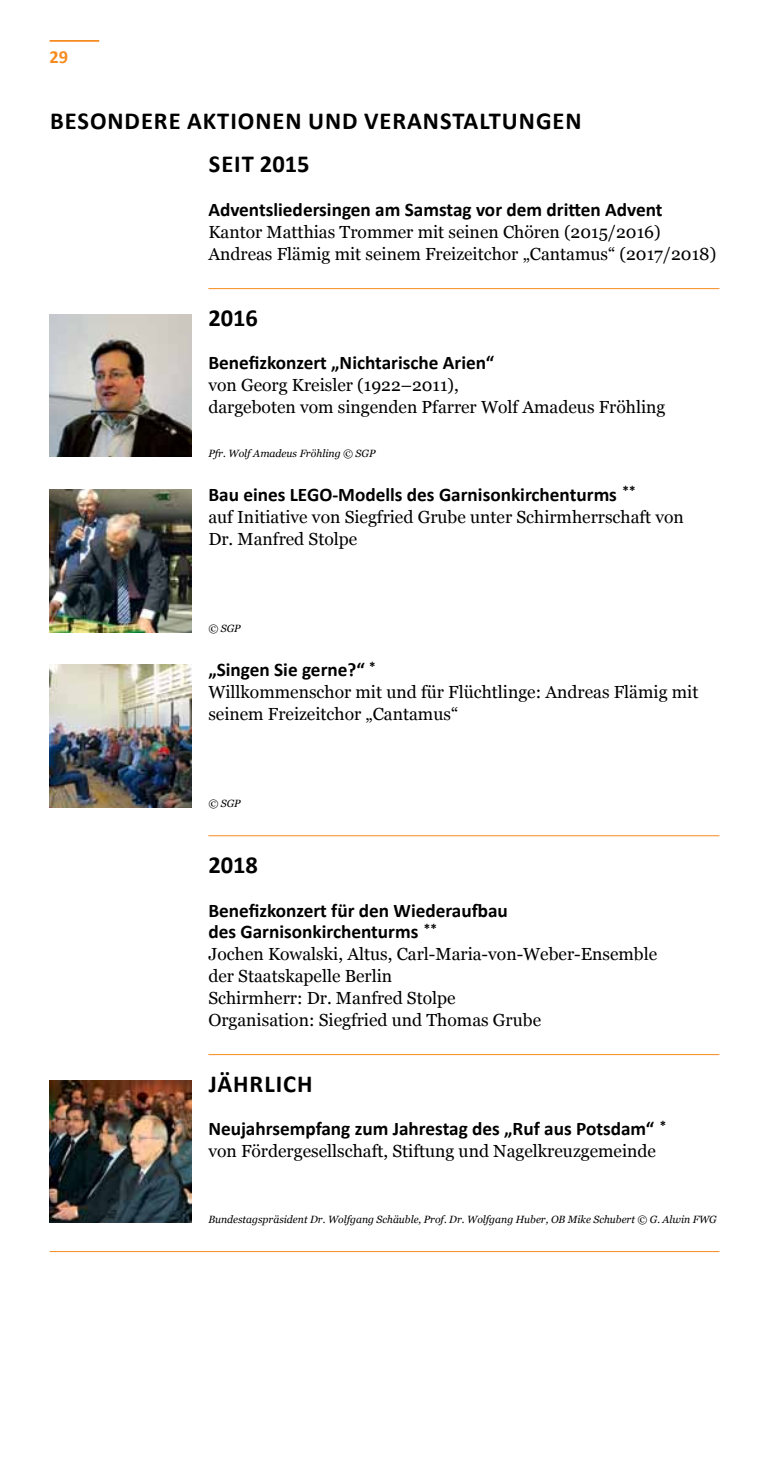
<style>
.page{position:relative;width:769px;height:1474px;background:#fff}
.page>*{position:absolute;margin:0;border:0;box-sizing:border-box;transform-origin:0 0}
.t1{font:700 24.5px "Calibri";letter-spacing:.04em;color:#000}
.t2{font:700 19.25px/21.9px "Calibri";color:#000}
.t3{font:700 18.38px "Calibri";color:#f68b1f}
.t4{font:17.5px/21.9px "Georgia";color:#000}
.t5{font:italic 10.5px "Georgia";color:#000}
</style>
<div class="page">
<hr style="left:50px;top:40px;width:49px;height:2px;background:#f68b1f">
<hr style="left:208px;top:288px;width:511px;height:1px;background:#f68b1f">
<hr style="left:208px;top:835px;width:511px;height:1px;background:#f68b1f">
<hr style="left:208px;top:1054px;width:511px;height:1px;background:#f68b1f">
<hr style="left:50px;top:1251px;width:669px;height:1px;background:#f68b1f">
<img style="left:50px;top:1080px;width:141px;height:142px">
<img style="left:50px;top:314px;width:141px;height:143px">
<img style="left:50px;top:489px;width:141px;height:143px">
<img style="left:50px;top:664px;width:141px;height:143px">
<p class="t3" style="left:50px;top:45px;width:20px">29</p>
<h1 class="t1" style="left:50px;top:105px;width:275px">Besondere Aktionen UND</h1>
<h1 class="t1" style="left:364px;top:105px;width:31px">VERANSTALTUN</h1>
<h1 class="t1" style="left:536px;top:105px;width:31px">GEN</h1>
<h1 class="t1" style="left:209px;top:149px;width:102px">Seit 2015</h1>
<p class="t2" style="left:208px;top:199px;width:456px">Adventsliedersingen am Samstag vor dem dritten Advent</p>
<p class="t4" style="left:208px;top:221px;width:509px">Kantor Matthias Trommer mit seinen Chören (2015/2016)<br>Andreas Flämig mit seinem Freizeitchor „Cantamus“ (2017/2018)</p>
<h1 class="t1" style="left:208px;top:302px;width:51px">2016</h1>
<p class="t2" style="left:208px;top:352px;width:287px">Benefizkonzert „Nichtarische Arien“</p>
<p class="t4" style="left:208px;top:375px;width:459px">von Georg Kreisler (1922–2011),<br>dargeboten vom singenden Pfarrer Wolf Amadeus Fröhling</p>
<p class="t5" style="left:208px;top:447px;width:169px">Pfr. Wolf Amadeus Fröhling © SGP</p>
<p class="t2" style="left:208px;top:483px;width:429px">Bau eines LEGO-Modells des Garnisonkirchenturms <sup>**</sup></p>
<p class="t4" style="left:208px;top:506px;width:477px">auf Initiative von Siegfried Grube unter Schirmherrschaft von<br>Dr. Manfred Stolpe</p>
<p class="t5" style="left:208px;top:622px;width:34px">© SGP</p>
<p class="t2" style="left:208px;top:658px;width:169px">„Singen Sie gerne?“ <sup>*</sup></p>
<p class="t4" style="left:208px;top:681px;width:491px">Willkommenschor mit und für Flüchtlinge: Andreas Flämig mit seinem Freizeitchor „Cantamus“</p>
<p class="t5" style="left:208px;top:797px;width:34px">© SGP</p>
<h1 class="t1" style="left:208px;top:849px;width:51px">2018</h1>
<p class="t2" style="left:208px;top:899px;width:301px">Benefizkonzert für den Wiederaufbau des Garnisonkirchenturms <sup>**</sup></p>
<p class="t4" style="left:208px;top:943px;width:450px">Jochen Kowalski, Altus, Carl-Maria-von-Weber-Ensemble der Staatskapelle Berlin<br>Schirmherr: Dr. Manfred Stolpe<br>Organisation: Siegfried und Thomas Grube</p>
<h1 class="t1" style="left:209px;top:1067px;width:105px">Jährlich</h1>
<p class="t2" style="left:208px;top:1118px;width:459px">Neujahrsempfang zum Jahrestag des „Ruf aus Potsdam“ <sup>*</sup></p>
<p class="t4" style="left:208px;top:1140px;width:449px">von Fördergesellschaft, Stiftung und Nagelkreuzgemeinde</p>
<p class="t5" style="left:208px;top:1212px;width:510px">Bundestagspräsident Dr. Wolfgang Schäuble, Prof. Dr. Wolfgang Huber, OB Mike Schubert © G. Alwin FWG</p>
</div>
